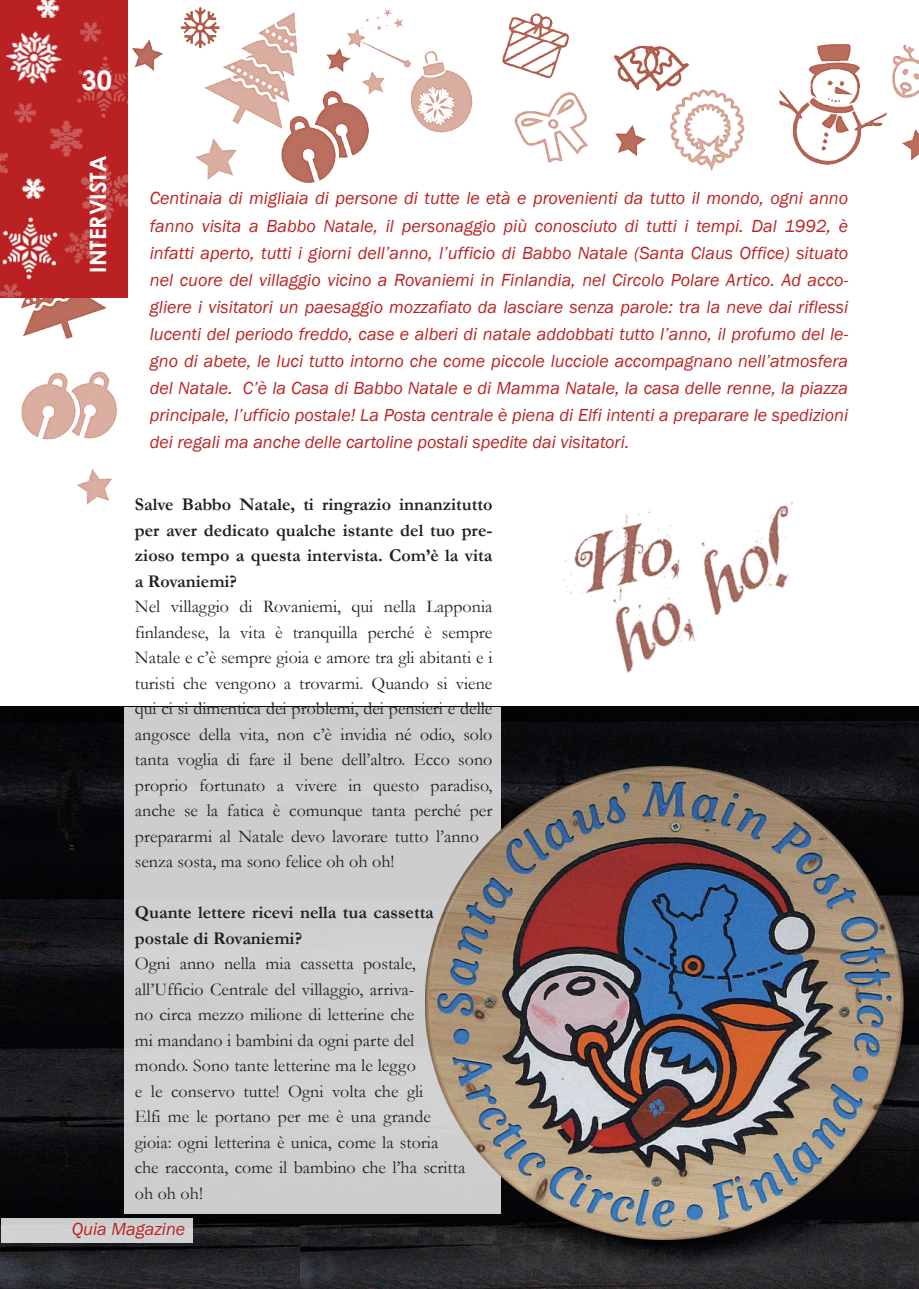
<style>
.page{position:relative;width:919px;height:1289px;background:#fff}
.page>*{position:absolute;margin:0;border:0;box-sizing:border-box;transform-origin:0 0}
.t1{font:700 27px "Century Gothic";color:#fff}
.t2{font:700 22.5px "Century Gothic";color:#fff}
.t3{font:italic 18px/27px "Franklin Gothic";color:#bc2323;text-align:justify}
.t4{font:18px/25.5px "Garamond";color:#231f20}
.t5{font:700 18px/25.5px "Garamond";color:#231f20;text-align:justify}
</style>
<div class="page">
<img style="left:21px;top:4px;width:897px;height:501px">
<img style="left:0;top:706px;width:918px;height:582px">
<img style="left:0;top:0;width:127px;height:298px">
<div style="left:124px;top:706px;width:376px;height:507px;background:#cecdce"></div>
<img style="left:425px;top:766px;width:478px;height:473px">
<img style="left:542px;top:452px;width:301px;height:221px">
<div style="left:2px;top:1217px;width:191px;height:25px;background:#d1d1d1"></div>
<h1 class="t1" style="left:81px;top:63px;width:32px">30</h1>
<p class="t2" style="left:84px;top:272px;width:118px;rotate:-90deg">INTERVISTA</p>
<p class="t3" style="left:150px;top:185px;width:699px">Centinaia di migliaia di persone di tutte le età e provenienti da tutto il mondo, ogni anno fanno visita a Babbo Natale, il personaggio più conosciuto di tutti i tempi. Dal 1992, è infatti aperto, tutti i giorni dell’anno, l’ufficio di Babbo Natale (Santa Claus Office) situato nel cuore del villaggio vicino a Rovaniemi in Finlandia, nel Circolo Polare Artico. Ad acco&shy;gliere i visitatori un paesaggio mozzafiato da lasciare senza parole: tra la neve dai riflessi lucenti del periodo freddo, case e alberi di natale addobbati tutto l’anno, il profumo del le&shy;gno di abete, le luci tutto intorno che come piccole lucciole accompagnano nell’atmosfera del Natale. C’è la Casa di Babbo Natale e di Mamma Natale, la casa delle renne, la piazza principale, l’ufficio postale! La Posta centrale è piena di Elfi intenti a preparare le spedizioni dei regali ma anche delle cartoline postali spedite dai visitatori.</p>
<p class="t5" style="left:135px;top:492px;width:359px">Salve Babbo Natale, ti ringrazio innanzitutto per aver dedicato qualche istante del tuo pre&shy;zioso tempo a questa intervista. Com’è la vita a Rovaniemi?</p>
<p class="t4" style="left:135px;top:594px;width:359px">Nel villaggio di Rovaniemi, qui nella Lapponia finlandese, la vita è tranquilla perché è sempre Natale e c’è sempre gioia e amore tra gli abitanti e i turisti che vengono a trovarmi. Quando si viene qui ci si dimentica dei problemi, dei pensieri e delle angosce della vita, non c’è invidia né odio, solo tanta voglia di fare il bene dell’altro. Ecco sono proprio fortunato a vivere in questo paradiso, anche se la fatica è comunque tanta perché per prepararmi al Natale devo lavorare tutto l’anno senza sosta, ma sono felice oh oh oh!</p>
<p class="t5" style="left:135px;top:900px;width:300px">Quante lettere ricevi nella tua cassetta postale di Rovaniemi?</p>
<p class="t4" style="left:135px;top:951px;width:332px">Ogni anno nella mia cassetta postale, all’Ufficio Centrale del villaggio, arriva-<br>no circa mezzo milione di letterine che<br>mi mandano i bambini da ogni parte del mondo. Sono tante letterine ma le leggo<br>e le conservo tutte! Ogni volta che gli<br>Elfi me le portano per me è una grande gioia: ogni letterina è unica, come la storia che racconta, come il bambino che l’ha scritta oh oh oh!</p>
<p class="t3" style="left:72px;top:1214px;width:115px">Quia Magazine</p>
</div>
